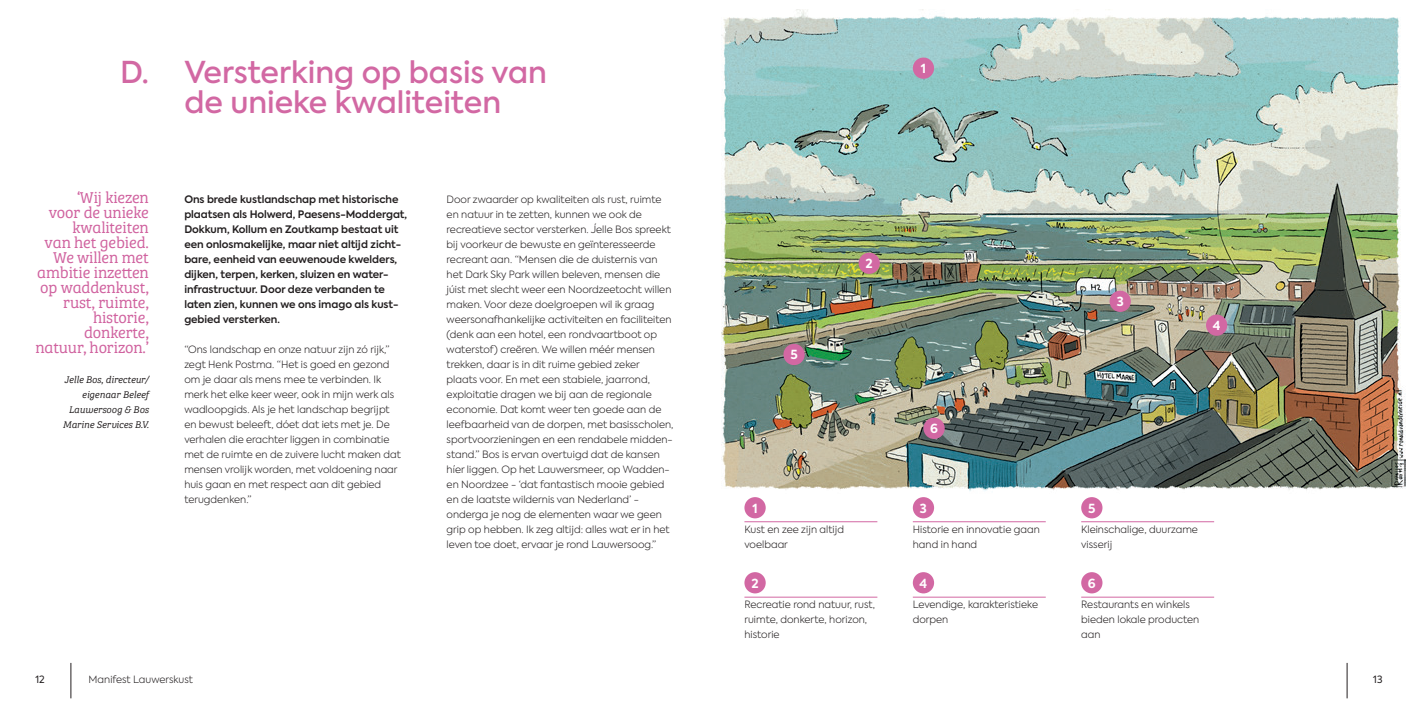
<style>
.page{position:relative;width:1418px;height:709px;background:#fff}
.page>*{position:absolute;margin:0;border:0;box-sizing:border-box;transform-origin:0 0}
.t1{font:500 30px/30px "Axiforma";color:#d268a3}
.t2{font:300 16.25px/15px "Bree Serif";letter-spacing:-.01em;color:#d0629f;text-align:right}
.t3{font:700 12.5px "Axiforma";color:#fff}
.t4{font:600 10.25px/15px "Axiforma";letter-spacing:-.005em;color:#231f20}
.t5{font:300 10px/15px "Axiforma";color:#231f20}
.t6{font:italic 300 10px/15px "Bree Serif";letter-spacing:-.005em;color:#231f20;text-align:right}
.t7{font:10px "Axiforma";color:#231f20}
</style>
<div class="page">
<hr style="left:71px;top:663px;width:1px;height:35px;background:#231f20">
<hr style="left:1346px;top:663px;width:1px;height:35px;background:#231f20">
<img style="left:721px;top:10px;width:684px;height:481px">
<div style="left:744px;top:497px;width:21px;height:21px;background:#d268a3;border-radius:50%"></div>
<div style="left:744px;top:572px;width:21px;height:21px;background:#d268a3;border-radius:50%"></div>
<div style="left:912px;top:497px;width:22px;height:21px;background:#d268a3;border-radius:50%"></div>
<div style="left:912px;top:572px;width:22px;height:21px;background:#d268a3;border-radius:50%"></div>
<div style="left:1081px;top:497px;width:21px;height:21px;background:#d268a3;border-radius:50%"></div>
<div style="left:1081px;top:572px;width:21px;height:21px;background:#d268a3;border-radius:50%"></div>
<div style="left:912px;top:58px;width:22px;height:21px;background:#d268a3;border-radius:50%"></div>
<div style="left:858px;top:253px;width:21px;height:21px;background:#d268a3;border-radius:50%"></div>
<div style="left:1205px;top:314px;width:22px;height:22px;background:#d268a3;border-radius:50%"></div>
<div style="left:1109px;top:291px;width:21px;height:21px;background:#d268a3;border-radius:50%"></div>
<div style="left:783px;top:344px;width:21px;height:21px;background:#d268a3;border-radius:50%"></div>
<div style="left:923px;top:418px;width:21px;height:21px;background:#d268a3;border-radius:50%"></div>
<hr style="left:744px;top:521px;width:133px;height:1px;background:#d268a3">
<hr style="left:744px;top:597px;width:133px;height:1px;background:#d268a3">
<hr style="left:912px;top:521px;width:133px;height:1px;background:#d268a3">
<hr style="left:912px;top:597px;width:133px;height:1px;background:#d268a3">
<hr style="left:1081px;top:521px;width:133px;height:1px;background:#d268a3">
<hr style="left:1081px;top:597px;width:133px;height:1px;background:#d268a3">
<h1 class="t1" style="left:184px;top:58px;width:364px;text-indent:-64px">D. Versterking op basis van de unieke kwaliteiten</h1>
<h2 class="t2" style="left:35px;top:189px;width:115px">‘Wij kiezen<br>voor de unieke kwaliteiten<br>van het gebied.<br>We willen met ambitie inzetten op waddenkust, rust, ruimte, historie, donkerte, natuur, horizon.’</h2>
<p class="t6" style="left:63px;top:372px;width:87px">Jelle Bos, directeur/ eigenaar Beleef<br>Lauwersoog &amp; Bos<br>Marine Services B.V.</p>
<p class="t4" style="left:184px;top:192px;width:224px">Ons brede kustlandschap met historische plaatsen als Holwerd, Paesens-Moddergat, Dokkum, Kollum en Zoutkamp bestaat uit een onlosmakelijke, maar niet altijd zicht&shy;bare, eenheid van eeuwenoude kwelders, dijken, terpen, kerken, sluizen en water&shy;infrastructuur. Door deze verbanden te laten zien, kunnen we ons imago als kust&shy;gebied versterken.</p>
<p class="t5" style="left:184px;top:342px;width:218px">“Ons landschap en onze natuur zijn zó rijk,” zegt Henk Postma. “Het is goed en gezond om je daar als mens mee te verbinden. Ik merk het elke keer weer, ook in mijn werk als wadloopgids. Als je het landschap begrijpt en bewust beleeft, dóet dat iets met je. De verhalen die erachter liggen in combinatie met de ruimte en de zuivere lucht maken dat mensen vrolijk worden, met voldoening naar huis gaan en met respect aan dit gebied terugdenken.”</p>
<p class="t5" style="left:446px;top:192px;width:228px">Door zwaarder op kwaliteiten als rust, ruimte en natuur in te zetten, kunnen we ook de recreatieve sector versterken. Jelle Bos spreekt bij voorkeur de bewuste en geïnteresseerde recreant aan. “Mensen die de duisternis van het Dark Sky Park willen beleven, mensen die júist met slecht weer een Noordzeetocht willen maken. Voor deze doelgroepen wil ik graag weersonafhankelijke activiteiten en faciliteiten (denk aan een hotel, een rondvaartboot op waterstof) creëren. We willen méér mensen trekken, daar is in dit ruime gebied zeker<br>plaats voor. En met een stabiele, jaarrond, exploitatie dragen we bij aan de regionale economie. Dat komt weer ten goede aan de leefbaarheid van de dorpen, met basisscholen, sportvoorzieningen en een rendabele midden&shy;stand.” Bos is ervan overtuigd dat de kansen híer liggen. Op het Lauwersmeer, op Wadden&shy;en Noordzee - ‘dat fantastisch mooie gebied en de laatste wildernis van Nederland’ - onderga je nog de elementen waar we geen grip op hebben. Ik zeg altijd: alles wat er in het leven toe doet, ervaar je rond Lauwersoog.”</p>
<p class="t3" style="left:920px;top:60px;width:7px">1</p>
<p class="t3" style="left:790px;top:346px;width:9px">5</p>
<p class="t3" style="left:865px;top:255px;width:9px">2</p>
<p class="t3" style="left:752px;top:499px;width:7px">1</p>
<p class="t5" style="left:744px;top:522px;width:101px">Kust en zee zijn altijd voelbaar</p>
<p class="t3" style="left:751px;top:574px;width:9px">2</p>
<p class="t5" style="left:744px;top:597px;width:132px">Recreatie rond natuur, rust, ruimte, donkerte, horizon, historie</p>
<p class="t3" style="left:930px;top:420px;width:9px">6</p>
<p class="t3" style="left:920px;top:499px;width:9px">3</p>
<p class="t5" style="left:912px;top:522px;width:128px">Historie en innovatie gaan hand in hand</p>
<p class="t3" style="left:919px;top:574px;width:9px">4</p>
<p class="t5" style="left:912px;top:597px;width:127px">Levendige, karakteristieke dorpen</p>
<p class="t3" style="left:1116px;top:293px;width:9px">3</p>
<p class="t3" style="left:1212px;top:317px;width:9px">4</p>
<p class="t3" style="left:1088px;top:499px;width:9px">5</p>
<p class="t5" style="left:1081px;top:522px;width:118px">Kleinschalige, duurzame visserij</p>
<p class="t3" style="left:1087px;top:574px;width:9px">6</p>
<p class="t5" style="left:1081px;top:597px;width:120px">Restaurants en winkels bieden lokale producten aan</p>
<p class="t7" style="left:35px;top:673px;width:11px">12</p>
<p class="t5" style="left:89px;top:672px;width:106px">Manifest Lauwerskust</p>
<p class="t7" style="left:1373px;top:673px;width:11px">13</p>
</div>
